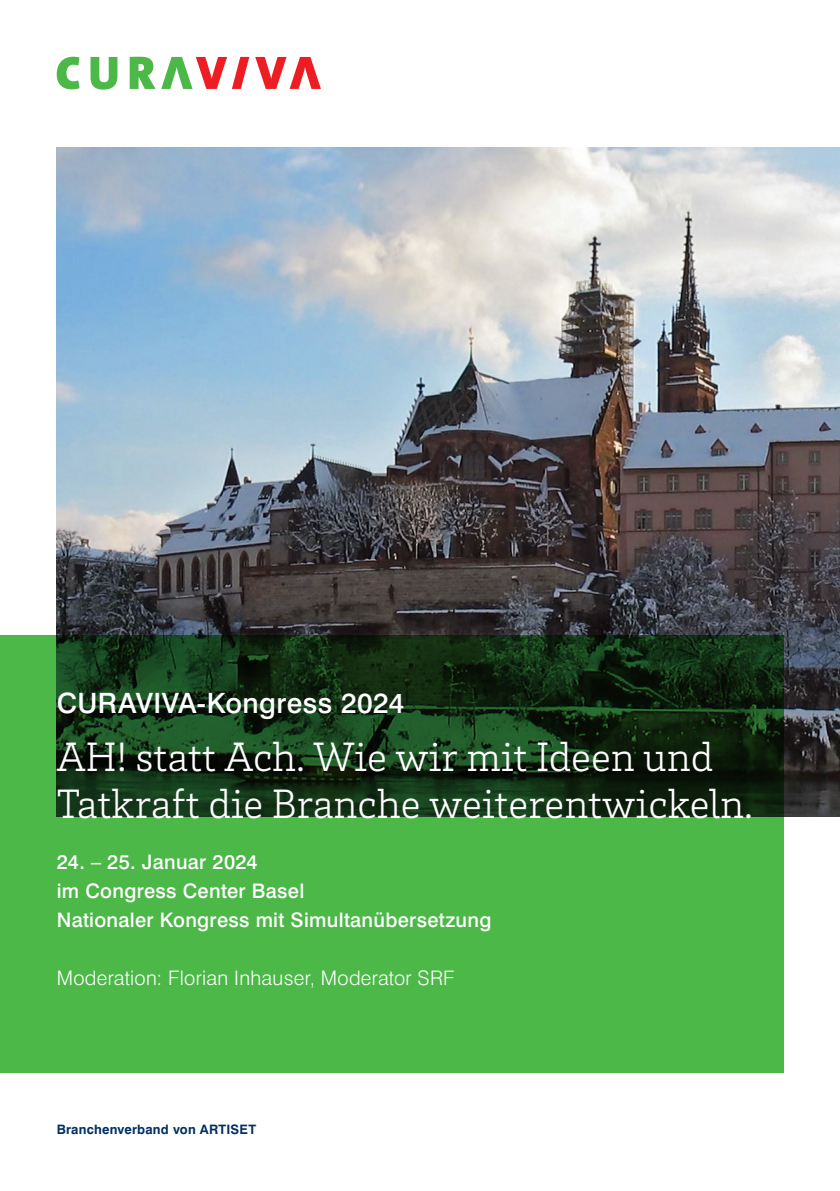
<style>
.page{position:relative;width:840px;height:1191px;background:#fff}
.page>*{position:absolute;margin:0;border:0;box-sizing:border-box;transform-origin:0 0}
.t1{font:300 42px/47px "Brix Slab";color:#fff}
.t2{font:500 28px "Swiss 721 BT";letter-spacing:.015em;color:#fff}
.t3{font:500 20px/29px "Swiss 721 BT";letter-spacing:.015em;color:#fff}
.t4{font:300 20px "Swiss 721 BT";letter-spacing:.015em;color:#fff}
.t5{font:700 13px "Swiss 721 BT";letter-spacing:.015em;color:#003064}
</style>
<div class="page">
<img style="left:57px;top:147px;width:782px;height:669px">
<svg style="left:0;top:635px;width:782px;height:437px;background:#368434"></svg>
<svg style="left:57px;top:57px;width:22px;height:32px"></svg>
<svg style="left:90px;top:57px;width:27px;height:33px"></svg>
<svg style="left:130px;top:57px;width:25px;height:32px"></svg>
<svg style="left:161px;top:57px;width:88px;height:32px"></svg>
<svg style="left:255px;top:57px;width:66px;height:32px"></svg>
<h2 class="t2" style="left:57px;top:685px;width:349px">CURAVIVA-Kongress 2024</h2>
<h1 class="t1" style="left:57px;top:732px;width:697px">AH! statt Ach. Wie wir mit Ideen und<br>Tatkraft die Branche weiterentwickeln.</h1>
<p class="t3" style="left:57px;top:847px;width:436px">24. – 25. Januar 2024<br>im Congress Center Basel<br>Nationaler Kongress mit Simultanübersetzung</p>
<p class="t4" style="left:57px;top:965px;width:399px">Moderation: Florian Inhauser, Moderator SRF</p>
<p class="t5" style="left:57px;top:1121px;width:201px">Branchenverband von ARTISET</p>
</div>
